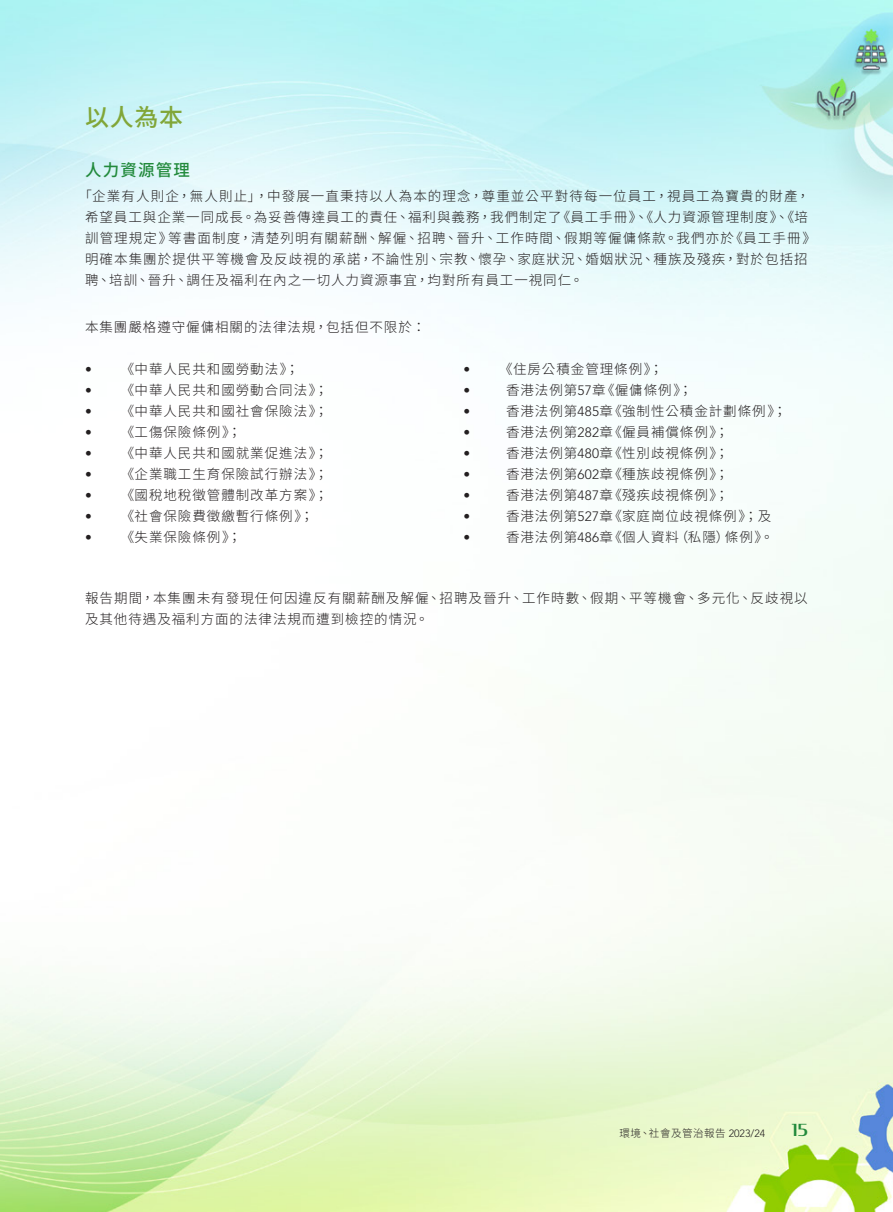
<style>
.page{position:relative;width:893px;height:1212px;background:#fff}
.page>*{position:absolute;margin:0;border:0;box-sizing:border-box;transform-origin:0 0}
.t1{font:500 24px "Source Han Sans TC";color:#81a638}
.Heading_1{font:500 16.5px "Source Han Sans TC";letter-spacing:.075em;color:#228a3c}
.t2{font:500 16.5px "Condor";color:#228a3c}
.Body_Text{font:300 13.5px/21px "Source Han Sans TC";letter-spacing:.07em;color:#231f20}
.Body_Text-2{font:300 13.5px "Avenir LT Std";color:#231f20}
.t3{font:300 10.5px "Source Han Sans TC";letter-spacing:.05em;color:#231f20}
.s1{font-family:"Avenir LT Std"}
</style>
<div class="page">
<img style="left:0;top:0;width:893px;height:1212px">
<h1 class="t1" style="left:85px;top:103px;width:100px">以人為本</h1>
<p class="Heading_1" style="left:85px;top:161px;width:107px">人力資源管理</p>
<p class="Body_Text" style="left:85px;top:186px;width:732px;text-indent:-6px">「企業有人則企，無人則止」，中發展一直秉持以人為本的理念，尊重並公平對待每一位員工，視員工為寶貴的財產，希望員工與企業一同成長。為妥善傳達員工的責任、福利與義務，我們制定了《員工手冊》、《人力資源管理制度》、《培訓管理規定》等書面制度，清楚列明有關薪酬、解僱、招聘、晉升、工作時間、假期等僱傭條款。我們亦於《員工手冊》明確本集團於提供平等機會及反歧視的承諾，不論性別、宗教、懷孕、家庭狀況、婚姻狀況、種族及殘疾，對於包括招聘、培訓、晉升、調任及福利在內之一切人力資源事宜，均對所有員工一視同仁。</p>
<p class="Body_Text" style="left:85px;top:316px;width:342px">本集團嚴格遵守僱傭相關的法律法規，包括但不限於：</p>
<p class="Body_Text" style="left:85px;top:358px;width:216px"><span class="s1">•</span> 《中華人民共和國勞動法》；</p>
<p class="Body_Text" style="left:85px;top:379px;width:244px"><span class="s1">•</span> 《中華人民共和國勞動合同法》；</p>
<p class="Body_Text" style="left:85px;top:400px;width:244px"><span class="s1">•</span> 《中華人民共和國社會保險法》；</p>
<p class="Body_Text" style="left:85px;top:421px;width:158px"><span class="s1">•</span> 《工傷保險條例》；</p>
<p class="Body_Text" style="left:85px;top:442px;width:244px"><span class="s1">•</span> 《中華人民共和國就業促進法》；</p>
<p class="Body_Text" style="left:85px;top:463px;width:244px"><span class="s1">•</span> 《企業職工生育保險試行辦法》；</p>
<p class="Body_Text" style="left:85px;top:484px;width:244px"><span class="s1">•</span> 《國稅地稅徵管體制改革方案》；</p>
<p class="Body_Text" style="left:85px;top:505px;width:230px"><span class="s1">•</span> 《社會保險費徵繳暫行條例》；</p>
<p class="Body_Text" style="left:85px;top:526px;width:158px"><span class="s1">•</span> 《失業保險條例》；</p>
<p class="Body_Text" style="left:463px;top:358px;width:201px"><span class="s1">•</span> 《住房公積金管理條例》；</p>
<p class="Body_Text-2" style="left:463px;top:382px;width:8px">•</p>
<p class="Body_Text" style="left:506px;top:379px;width:188px">香港法例第<span class="s1">57</span>章《僱傭條例》；</p>
<p class="Body_Text-2" style="left:463px;top:403px;width:8px">•</p>
<p class="Body_Text" style="left:506px;top:400px;width:282px">香港法例第<span class="s1">485</span>章《強制性公積金計劃條例》；</p>
<p class="Body_Text-2" style="left:463px;top:424px;width:8px">•</p>
<p class="Body_Text" style="left:506px;top:421px;width:224px">香港法例第<span class="s1">282</span>章《僱員補償條例》；</p>
<p class="Body_Text-2" style="left:463px;top:445px;width:8px">•</p>
<p class="Body_Text" style="left:506px;top:442px;width:224px">香港法例第<span class="s1">480</span>章《性別歧視條例》；</p>
<p class="Body_Text-2" style="left:463px;top:466px;width:8px">•</p>
<p class="Body_Text" style="left:506px;top:463px;width:224px">香港法例第<span class="s1">602</span>章《種族歧視條例》；</p>
<p class="Body_Text-2" style="left:463px;top:487px;width:8px">•</p>
<p class="Body_Text" style="left:506px;top:484px;width:224px">香港法例第<span class="s1">487</span>章《殘疾歧視條例》；</p>
<p class="Body_Text-2" style="left:463px;top:508px;width:8px">•</p>
<p class="Body_Text" style="left:506px;top:505px;width:267px">香港法例第<span class="s1">527</span>章《家庭崗位歧視條例》；及</p>
<p class="Body_Text-2" style="left:463px;top:529px;width:8px">•</p>
<p class="Body_Text" style="left:506px;top:526px;width:269px">香港法例第<span class="s1">486</span>章《個人資料（私隱）條例》。</p>
<p class="Body_Text" style="left:85px;top:588px;width:724px">報告期間，本集團未有發現任何因違反有關薪酬及解僱、招聘及晉升、工作時數、假期、平等機會、多元化、反歧視以及其他待遇及福利方面的法律法規而遭到檢控的情況。</p>
<p class="t3" style="left:619px;top:1127px;width:147px">環境、社會及管治報告 <span class="s1">2023/24</span></p>
<p class="t2" style="left:792px;top:1119px;width:18px">15</p>
</div>
